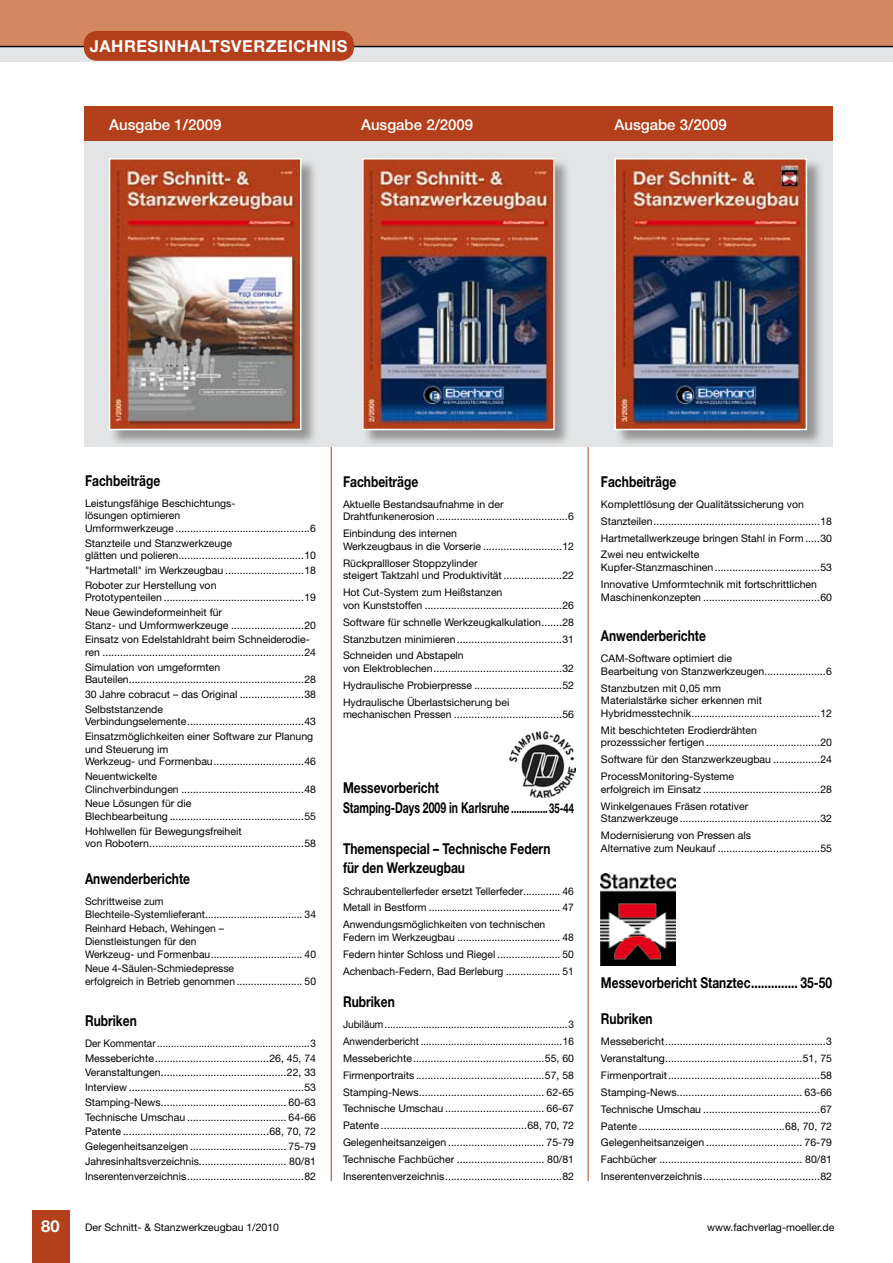
<style>
.page{position:relative;width:893px;height:1263px;background:#fff}
.page>*{position:absolute;margin:0;border:0;box-sizing:border-box;transform-origin:0 0}
.t1{font:700 16.5px "Helvetica Neue";letter-spacing:.03em;color:#fff}
.t2{font:700 15px/19.6px "Helvetica Neue";color:#000;scale:.8 1}
.t3{font:500 15px "Helvetica Neue";color:#fff}
.t4{font:10.5px/16.8px "Helvetica Neue";color:#000}
.t5{font:10.5px/14.7px "Helvetica Neue";color:#000;text-align:justify;scale:.95 1}
.s1{font-size:13.5px}
</style>
<div class="page">
<div style="left:32px;top:1210px;width:37px;height:53px;background:#b43f1b"></div>
<div style="left:0;top:48px;width:893px;height:14px;background:#e3e4e5"></div>
<div style="left:0;top:0;width:893px;height:47px;background:#d38861"></div>
<div style="left:84px;top:31px;width:270px;height:30px;background:#b43f1b;border-radius:14px"></div>
<hr style="left:331px;top:434px;width:1px;height:747px;background:#b43f1b">
<hr style="left:588px;top:432px;width:1px;height:749px;background:#b43f1b">
<div style="left:85px;top:106px;width:748px;height:340px;background:#e3e4e5"></div>
<div style="left:85px;top:106px;width:748px;height:34px;background:#b43f1b"></div>
<div style="left:109px;top:158px;width:209px;height:289px;background:#000;opacity:.35"></div>
<img style="left:112px;top:161px;width:186px;height:266px">
<div style="left:109px;top:158px;width:192px;height:272px;border:2px solid #fff"></div>
<div style="left:362px;top:158px;width:209px;height:289px;background:#000;opacity:.35"></div>
<img style="left:365px;top:161px;width:187px;height:266px">
<div style="left:362px;top:158px;width:193px;height:272px;border:2px solid #fff"></div>
<div style="left:615px;top:158px;width:209px;height:289px;background:#000;opacity:.35"></div>
<img style="left:617px;top:161px;width:187px;height:266px">
<div style="left:614px;top:158px;width:193px;height:272px;border:2px solid #fff"></div>
<img style="left:510px;top:731px;width:65px;height:66px">
<img style="left:601px;top:873px;width:75px;height:92px">
<h1 class="t1" style="left:90px;top:36px;width:259px">JAHRESINHALTSVERZEICHNIS</h1>
<h2 class="t3" style="left:109px;top:115px;width:114px">Ausgabe 1/2009</h2>
<h2 class="t3" style="left:361px;top:115px;width:114px">Ausgabe 2/2009</h2>
<h2 class="t3" style="left:614px;top:115px;width:114px">Ausgabe 3/2009</h2>
<h2 class="t2" style="left:85px;top:470px;width:96px">Fachbeiträge</h2>
<p class="t4" style="left:85px;top:497px;width:232px;line-height:12.6px">Leistungsfähige Beschichtungs-<br>lösungen optimieren<br>Umformwerkzeuge ..............................................6</p>
<p class="t4" style="left:85px;top:536px;width:232px;line-height:12.6px">Stanzteile und Stanzwerkzeuge<br>glätten und polieren...........................................10</p>
<p class="t4" style="left:85px;top:563px;width:232px;line-height:14.7px">"Hartmetall" im Werkzeugbau ...........................18<br>Roboter zur Herstellung von</p>
<p class="t4" style="left:85px;top:590px;width:232px;line-height:14.7px">Prototypenteilen ................................................19<br>Neue Gewindeformeinheit für</p>
<p class="t4" style="left:85px;top:617px;width:232px;line-height:14.7px">Stanz- und Umformwerkzeuge .........................20<br>Einsatz von Edelstahldraht beim Schneiderodie-</p>
<p class="t4" style="left:85px;top:645px;width:232px;line-height:14.7px">ren .....................................................................24<br>Simulation von umgeformten</p>
<p class="t4" style="left:85px;top:672px;width:232px;line-height:14.7px;text-align:justify">Bauteilen............................................................28<br>30 Jahre cobracut – das Original ......................38<br>Selbststanzende</p>
<p class="t4" style="left:85px;top:714px;width:232px;line-height:14.7px">Verbindungselemente........................................43<br>Einsatzmöglichkeiten einer Software zur Planung</p>
<p class="t4" style="left:85px;top:742px;width:232px;line-height:12.6px">und Steuerung im<br>Werkzeug- und Formenbau...............................46</p>
<p class="t4" style="left:85px;top:770px;width:232px;line-height:12.6px">Neuentwickelte<br>Clinchverbindungen ..........................................48</p>
<p class="t4" style="left:85px;top:797px;width:232px;line-height:12.6px">Neue Lösungen für die<br>Blechbearbeitung ..............................................55</p>
<p class="t4" style="left:85px;top:824px;width:232px;line-height:12.6px">Hohlwellen für Bewegungsfreiheit<br>von Robotern.....................................................58</p>
<h2 class="t2" style="left:85px;top:868px;width:133px">Anwenderberichte</h2>
<p class="t4" style="left:85px;top:895px;width:233px;line-height:12.6px">Schrittweise zum<br>Blechteile-Systemlieferant.................................. 34</p>
<p class="t4" style="left:85px;top:922px;width:233px;line-height:12.6px">Reinhard Hebach, Wehingen –<br>Dienstleistungen für den<br>Werkzeug- und Formenbau................................ 40</p>
<p class="t4" style="left:85px;top:962px;width:233px;line-height:12.6px">Neue 4-Säulen-Schmiedepresse<br>erfolgreich in Betrieb genommen ....................... 50</p>
<h2 class="t2" style="left:85px;top:1010px;width:66px">Rubriken</h2>
<p class="t5" style="left:85px;top:1036px;width:245px">Der Kommentar.......................................................3<br>Messeberichte.......................................26, 45, 74<br>Veranstaltungen...........................................22, 33<br>Interview ............................................................53<br>Stamping-News........................................... 60-63<br>Technische Umschau .................................. 64-66<br>Patente ..................................................68, 70, 72<br>Gelegenheitsanzeigen ................................. 75-79<br>Jahresinhaltsverzeichnis.............................. 80/81<br>Inserentenverzeichnis........................................82</p>
<h1 class="t1" style="left:41px;top:1215px;width:20px">80</h1>
<p class="t4" style="left:85px;top:1218px;width:196px">Der Schnitt- &amp; Stanzwerkzeugbau 1/2010</p>
<h2 class="t2" style="left:343px;top:471px;width:96px">Fachbeiträge</h2>
<p class="t4" style="left:343px;top:498px;width:232px;line-height:12.6px">Aktuelle Bestandsaufnahme in der<br>Drahtfunkenerosion .............................................6</p>
<p class="t4" style="left:343px;top:527px;width:232px;line-height:12.6px">Einbindung des internen<br>Werkzeugbaus in die Vorserie ...........................12</p>
<p class="t4" style="left:343px;top:557px;width:232px;line-height:12.6px">Rückprallloser Stoppzylinder<br>steigert Taktzahl und Produktivität ....................22</p>
<p class="t4" style="left:343px;top:586px;width:232px;line-height:12.6px">Hot Cut-System zum Heißstanzen<br>von Kunststoffen ...............................................26</p>
<p class="t4" style="left:343px;top:613px;width:232px;text-align:justify">Software für schnelle Werkzeugkalkulation.......28<br>Stanzbutzen minimieren....................................31<br>Schneiden und Abstapeln</p>
<p class="t4" style="left:343px;top:660px;width:232px;text-align:justify">von Elektroblechen............................................32<br>Hydraulische Probierpresse ..............................52<br>Hydraulische Überlastsicherung bei</p>
<p class="t4" style="left:343px;top:706px;width:232px">mechanischen Pressen .....................................56</p>
<h2 class="t2" style="left:343px;top:778px;width:290px">Messevorbericht<br>Stamping-Days 2009 in Karlsruhe <span class="s1">..............35-44</span></h2>
<h2 class="t2" style="left:343px;top:838px;width:261px">Themenspecial – Technische Federn für den Werkzeugbau</h2>
<p class="t4" style="left:343px;top:882px;width:233px;text-align:justify">Schraubentellerfeder ersetzt Tellerfeder............. 46<br>Metall in Bestform .............................................. 47<br>Anwendungsmöglichkeiten von technischen</p>
<p class="t4" style="left:343px;top:928px;width:233px;text-align:justify">Federn im Werkzeugbau .................................... 48<br>Federn hinter Schloss und Riegel ...................... 50<br>Achenbach-Federn, Bad Berleburg ................... 51</p>
<h2 class="t2" style="left:343px;top:991px;width:66px">Rubriken</h2>
<p class="t5" style="left:343px;top:1016px;width:245px;line-height:16.8px">Jubiläum..................................................................3<br>Anwenderbericht ...................................................16<br>Messeberichte.............................................55, 60<br>Firmenportraits ............................................57, 58<br>Stamping-News........................................... 62-65<br>Technische Umschau .................................. 66-67<br>Patente ..................................................68, 70, 72<br>Gelegenheitsanzeigen ................................. 75-79<br>Technische Fachbücher .............................. 80/81<br>Inserentenverzeichnis........................................82</p>
<h2 class="t2" style="left:601px;top:471px;width:96px">Fachbeiträge</h2>
<p class="t4" style="left:601px;top:496px;width:233px">Komplettlösung der Qualitätssicherung von Stanzteilen.........................................................18<br>Hartmetallwerkzeuge bringen Stahl in Form .....30<br>Zwei neu entwickelte</p>
<p class="t4" style="left:601px;top:559px;width:233px">Kupfer-Stanzmaschinen....................................53<br>Innovative Umformtechnik mit fortschrittlichen</p>
<p class="t4" style="left:601px;top:588px;width:233px">Maschinenkonzepten ........................................60</p>
<h2 class="t2" style="left:601px;top:626px;width:133px">Anwenderberichte</h2>
<p class="t4" style="left:601px;top:652px;width:232px;line-height:12.6px">CAM-Software optimiert die<br>Bearbeitung von Stanzwerkzeugen.....................6</p>
<p class="t4" style="left:601px;top:682px;width:233px;line-height:12.6px">Stanzbutzen mit 0,05 mm<br>Materialstärke sicher erkennen mit<br>Hybridmesstechnik............................................12</p>
<p class="t4" style="left:601px;top:724px;width:233px;line-height:12.6px">Mit beschichteten Erodierdrähten<br>prozesssicher fertigen .......................................20</p>
<p class="t4" style="left:601px;top:751px;width:233px">Software für den Stanzwerkzeugbau ................24<br>ProcessMonitoring-Systeme</p>
<p class="t4" style="left:601px;top:780px;width:233px">erfolgreich im Einsatz ........................................28<br>Winkelgenaues Fräsen rotativer</p>
<p class="t4" style="left:601px;top:810px;width:233px">Stanzwerkzeuge ................................................32<br>Modernisierung von Pressen als</p>
<p class="t4" style="left:601px;top:839px;width:233px">Alternative zum Neukauf ...................................55</p>
<h2 class="t2" style="left:601px;top:972px;width:290px">Messevorbericht Stanztec.............. 35-50</h2>
<h2 class="t2" style="left:601px;top:1009px;width:66px">Rubriken</h2>
<p class="t4" style="left:601px;top:1033px;width:233px;text-align:justify">Messebericht.......................................................3<br>Veranstaltung...............................................51, 75<br>Firmenportrait....................................................58<br>Stamping-News........................................... 63-66<br>Technische Umschau ........................................67<br>Patente ..................................................68, 70, 72<br>Gelegenheitsanzeigen ................................. 76-79<br>Fachbücher ................................................. 80/81<br>Inserentenverzeichnis........................................82</p>
<p class="t4" style="left:707px;top:1218px;width:129px">www.fachverlag-moeller.de</p>
</div>
